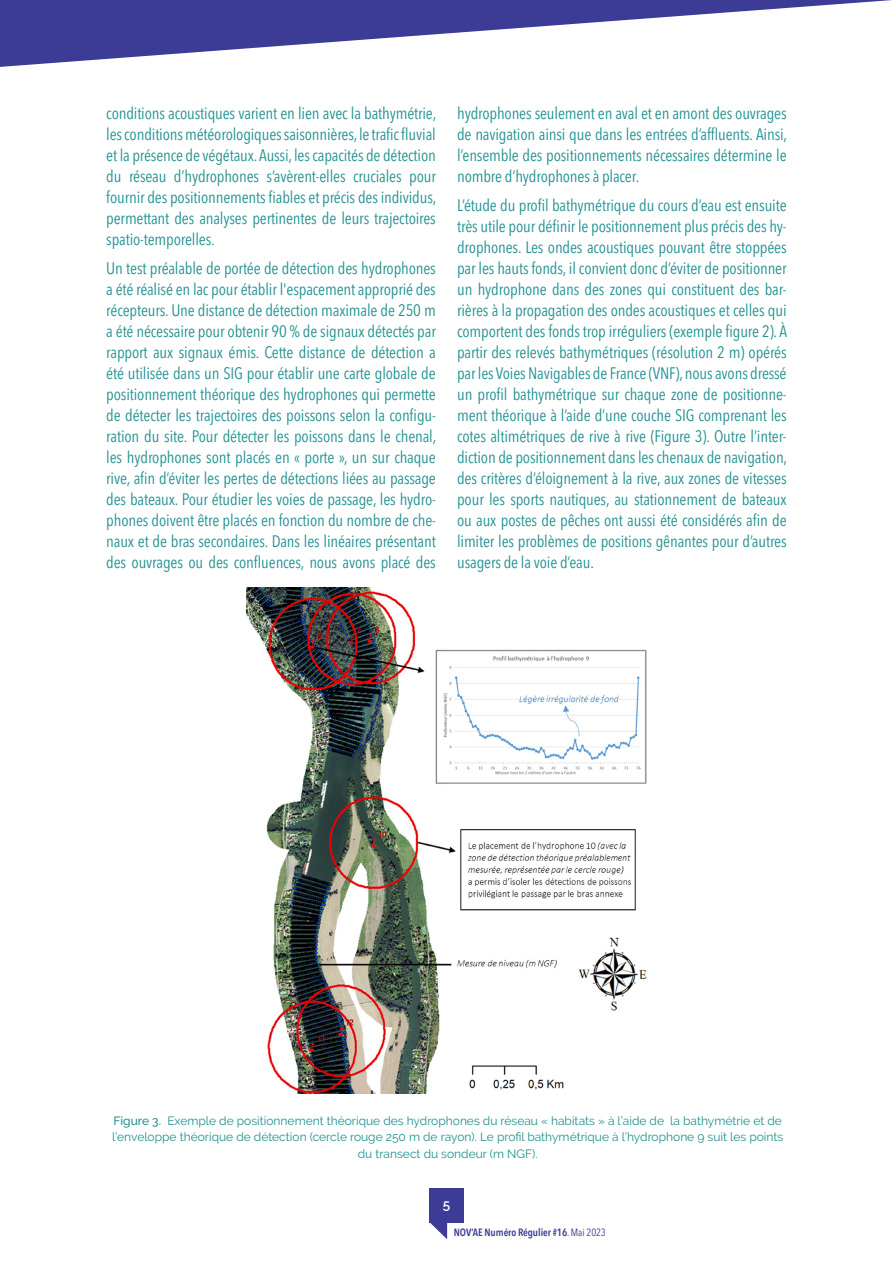
<style>
.page{position:relative;width:893px;height:1263px;background:#fff}
.page>*{position:absolute;margin:0;border:0;box-sizing:border-box;transform-origin:0 0}
.texte_article{font:condensed 16.5px/21px "Avenir Next LT Pro";letter-spacing:-.01em;color:#219091;text-align:justify}
.t1{font:600 13.5px "Raleway";color:#fff}
.Legende_sarcelle{font:12px/16.5px "Raleway";color:#219091;text-align:center}
.t2{font:600 condensed 10.5px "Avenir Next LT Pro";letter-spacing:-.01em;color:#3c3b96}
.s1{font-weight:500}
.s2{font-weight:400}
</style>
<div class="page">
<svg style="left:429px;top:1222px;width:18px;height:17px"></svg>
<div style="left:429px;top:1188px;width:34px;height:34px;background:#3c3b96"></div>
<svg style="left:0;top:0;width:892px;height:67px"></svg>
<img style="left:247px;top:588px;width:399px;height:506px">
<p class="texte_article" style="left:106px;top:103px;width:332px">conditions acoustiques varient en lien avec la bathymétrie, les conditions météorologiques saisonnières, le trafic fluvial et la présence de végétaux. Aussi, les capacités de détection du réseau d’hydrophones s’avèrent-elles cruciales pour fournir des positionnements fiables et précis des individus, permettant des analyses pertinentes de leurs trajectoires spatio-temporelles.</p>
<p class="texte_article" style="left:106px;top:258px;width:332px">Un test préalable de portée de détection des hydrophones a été réalisé en lac pour établir l'espacement approprié des récepteurs. Une distance de détection maximale de 250 m a été nécessaire pour obtenir 90 % de signaux détectés par rapport aux signaux émis. Cette distance de détection a été utilisée dans un SIG pour établir une carte globale de positionnement théorique des hydrophones qui permette de détecter les trajectoires des poissons selon la configu&shy;ration du site. Pour détecter les poissons dans le chenal, les hydrophones sont placés en « porte », un sur chaque rive, afin d’éviter les pertes de détections liées au passage des bateaux. Pour étudier les voies de passage, les hydro&shy;phones doivent être placés en fonction du nombre de che&shy;naux et de bras secondaires. Dans les linéaires présentant des ouvrages ou des confluences, nous avons placé des</p>
<p class="texte_article" style="left:457px;top:103px;width:332px">hydrophones seulement en aval et en amont des ouvrages de navigation ainsi que dans les entrées d’affluents. Ainsi, l’ensemble des positionnements nécessaires détermine le nombre d’hydrophones à placer.</p>
<p class="texte_article" style="left:457px;top:195px;width:332px">L’étude du profil bathymétrique du cours d’eau est ensuite très utile pour définir le positionnement plus précis des hy&shy;drophones. Les ondes acoustiques pouvant être stoppées par les hauts fonds, il convient donc d’éviter de positionner un hydrophone dans des zones qui constituent des bar&shy;rières à la propagation des ondes acoustiques et celles qui comportent des fonds trop irréguliers (exemple figure 2). À partir des relevés bathymétriques (résolution 2 m) opérés par les Voies Navigables de France (VNF), nous avons dressé un profil bathymétrique sur chaque zone de positionne&shy;ment théorique à l’aide d’une couche SIG comprenant les cotes altimétriques de rive à rive (Figure 3). Outre l’inter&shy;diction de positionnement dans les chenaux de navigation, des critères d’éloignement à la rive, aux zones de vitesses pour les sports nautiques, au stationnement de bateaux ou aux postes de pêches ont aussi été considérés afin de limiter les problèmes de positions gênantes pour d’autres usagers de la voie d’eau.</p>
<p class="Legende_sarcelle" style="left:112px;top:1112px;width:673px"><span class="s1">Figure 3.</span> Exemple de positionnement théorique des hydrophones du réseau « habitats » à l’aide de la bathymétrie et de l’enveloppe théorique de détection (cercle rouge 250 m de rayon). Le profil bathymétrique à l’hydrophone 9 suit les points du transect du sondeur (m NGF).</p>
<p class="t1" style="left:443px;top:1197px;width:9px">5</p>
<p class="t2" style="left:454px;top:1226px;width:153px">NOV’AE Numéro Régulier #16<span class="s2">. Mai 2023</span></p>
</div>
